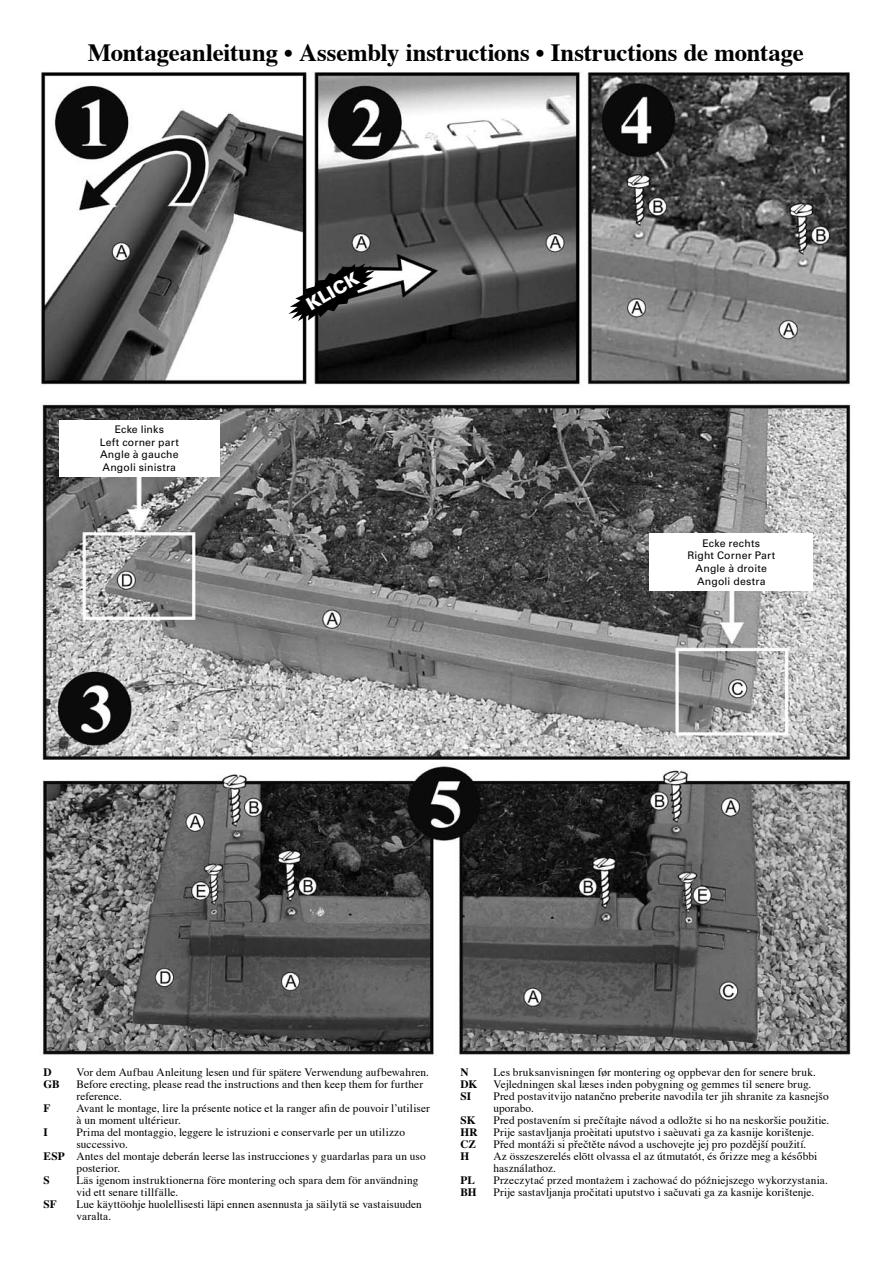
<style>
.page{position:relative;width:893px;height:1263px;background:#fff}
.page>*{position:absolute;margin:0;border:0;box-sizing:border-box;transform-origin:0 0}
.t1{font:700 24.75px "Times";letter-spacing:-.005em;color:#000}
.t2{font:900 17.55px "Univers LT Std";color:#fff}
.t3{font:11.25px/12px "Times";letter-spacing:.01em;color:#000}
.t4{font:700 11.25px "Times";letter-spacing:.005em;color:#000}
.t5{font:10.5px/12.6px "Univers LT Std";letter-spacing:.015em;color:#000;text-align:center}
.s1{font-weight:700}
</style>
<div class="page">
<img style="left:41px;top:71px;width:809px;height:314px">
<img style="left:42px;top:766px;width:809px;height:289px">
<img style="left:42px;top:404px;width:809px;height:355px">
<div style="left:59px;top:420px;width:161px;height:56px;background:#fff"></div>
<div style="left:649px;top:533px;width:164px;height:58px;background:#fff"></div>
<svg style="left:288px;top:263px;width:87px;height:58px"></svg>
<h1 class="t1" style="left:88px;top:29px;width:717px">Montageanleitung • Assembly instructions • Instructions de montage</h1>
<p class="t5" style="left:100px;top:423px;width:81px">Ecke links<br>Left corner part<br>Angle à gauche<br>Angoli sinistra</p>
<h2 class="t2" style="left:302px;top:296px;width:54px;rotate:-30deg">Klick</h2>
<p class="t5" style="left:687px;top:537px;width:89px">Ecke rechts<br>Right Corner Part<br>Angle à droite<br>Angoli destra</p>
<p class="t4" style="left:44px;top:1062px;width:10px">D</p>
<p class="t3" style="left:76px;top:1065px;width:354px">Vor dem Aufbau Anleitung lesen und für spätere Verwendung aufbewahren.</p>
<p class="t4" style="left:44px;top:1074px;width:18px">GB</p>
<p class="t3" style="left:76px;top:1077px;width:348px">Before erecting, please read the instructions and then keep them for further reference.</p>
<p class="t4" style="left:44px;top:1098px;width:8px">F</p>
<p class="t3" style="left:76px;top:1101px;width:355px">Avant le montage, lire la présente notice et la ranger afin de pouvoir l’utiliser à un moment ultérieur.</p>
<p class="t4" style="left:44px;top:1122px;width:6px">I</p>
<p class="t3" style="left:76px;top:1125px;width:330px">Prima del montaggio, leggere le istruzioni e conservarle per un utilizzo</p>
<p class="t3" style="left:76px;top:1137px;width:53px">successivo.</p>
<p class="t3" style="left:44px;top:1149px;width:384px"><span class="s1">ESP</span> Antes del montaje deberán leerse las instrucciones y guardarlas para un uso</p>
<p class="t3" style="left:76px;top:1161px;width:45px">posterior.</p>
<p class="t4" style="left:44px;top:1170px;width:8px">S</p>
<p class="t3" style="left:76px;top:1173px;width:344px">Läs igenom instruktionerna före montering och spara dem för användning vid ett senare tillfälle.</p>
<p class="t4" style="left:44px;top:1194px;width:15px">SF</p>
<p class="t3" style="left:76px;top:1197px;width:347px">Lue käyttöohje huolellisesti läpi ennen asennusta ja säilytä se vastaisuuden varalta.</p>
<p class="t4" style="left:460px;top:1062px;width:10px">N</p>
<p class="t3" style="left:493px;top:1065px;width:324px">Les bruksanvisningen før montering og oppbevar den for senere bruk.</p>
<p class="t4" style="left:460px;top:1074px;width:18px">DK</p>
<p class="t3" style="left:493px;top:1077px;width:320px">Vejledningen skal læses inden pobygning og gemmes til senere brug.</p>
<p class="t4" style="left:460px;top:1086px;width:12px">SI</p>
<p class="t3" style="left:493px;top:1089px;width:337px">Pred postavitvijo natančno preberite navodila ter jih shranite za kasnejšo uporabo.</p>
<p class="t4" style="left:460px;top:1110px;width:17px">SK</p>
<p class="t3" style="left:493px;top:1113px;width:338px">Pred postavením si prečítajte návod a odložte si ho na neskoršie použitie.</p>
<p class="t4" style="left:460px;top:1122px;width:19px">HR</p>
<p class="t3" style="left:493px;top:1125px;width:322px">Prije sastavljanja proèitati uputstvo i saèuvati ga za kasnije korištenje.</p>
<p class="t4" style="left:460px;top:1134px;width:17px">CZ</p>
<p class="t3" style="left:493px;top:1137px;width:315px">Před montáži si přečtěte návod a uschovejte jej pro pozdější použití.</p>
<p class="t4" style="left:460px;top:1146px;width:10px">H</p>
<p class="t3" style="left:493px;top:1149px;width:325px">Az összeszerelés elõtt olvassa el az útmutatót, és őrizze meg a későbbi használathoz.</p>
<p class="t4" style="left:460px;top:1170px;width:16px">PL</p>
<p class="t3" style="left:493px;top:1173px;width:336px">Przeczytać przed montażem i zachować do późniejszego wykorzystania.</p>
<p class="t4" style="left:460px;top:1182px;width:18px">BH</p>
<p class="t3" style="left:493px;top:1185px;width:322px">Prije sastavljanja pročitati uputstvo i sačuvati ga za kasnije korištenje.</p>
</div>
